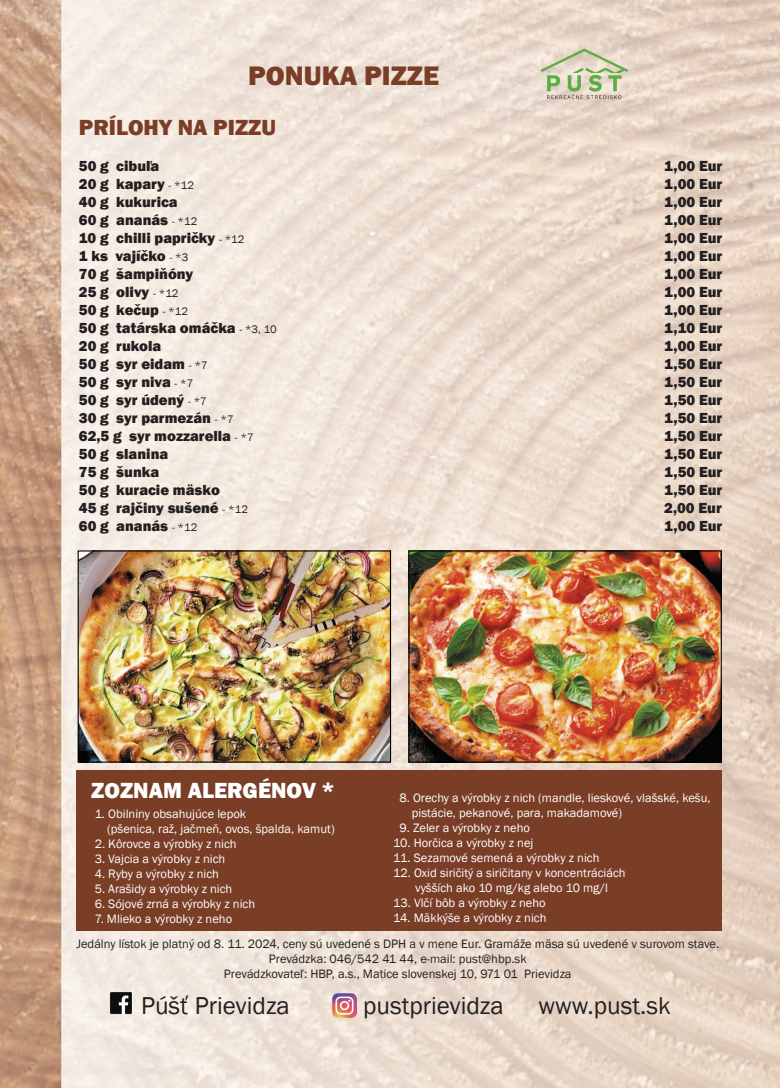
<style>
.page{position:relative;width:780px;height:1088px;background:#fff}
.page>*{position:absolute;margin:0;border:0;box-sizing:border-box;transform-origin:0 0}
.t1{font:800 27.5px "Franklin Gothic";color:#7a3e27}
.t2{font:25.12px "Franklin Gothic";color:#231f20}
.t3{font:800 22.5px "Franklin Gothic";color:#fff}
.t4{font:800 22.5px "Franklin Gothic";color:#7a3e27}
.t5{font:800 15px "Franklin Gothic";color:#231f20}
.t6{font:12.5px/15px "Franklin Gothic";color:#fff}
.t7{font:12.5px/15px "Franklin Gothic";color:#231f20;text-align:center}
.s1{font-weight:400;font-size:11.25px}
</style>
<div class="page">
<img style="left:0;top:0;width:780px;height:1088px">
<div style="left:76px;top:771px;width:646px;height:160px;background:#7a3e27"></div>
<img style="left:106px;top:987px;width:33px;height:32px">
<img style="left:332px;top:993px;width:25px;height:25px">
<img style="left:80px;top:552px;width:309px;height:208px">
<div style="left:78px;top:550px;width:313px;height:212px;border:1px solid #000"></div>
<img style="left:410px;top:552px;width:309px;height:208px">
<div style="left:408px;top:550px;width:313px;height:212px;border:1px solid #000"></div>
<img style="left:538px;top:49px;width:89px;height:50px">
<h1 class="t1" style="left:248px;top:58px;width:192px">PONUKA PIZZE</h1>
<h3 class="t4" style="left:79px;top:113px;width:199px">PRÍLOHY NA PIZZU</h3>
<p class="t5" style="left:79px;top:156px;width:82px">50 g cibuľa</p>
<p class="t5" style="left:664px;top:156px;width:60px">1,00 Eur</p>
<p class="t5" style="left:79px;top:174px;width:117px">20 g kapary <span class="s1">- *12</span></p>
<p class="t5" style="left:664px;top:174px;width:60px">1,00 Eur</p>
<p class="t5" style="left:79px;top:192px;width:100px">40 g kukurica</p>
<p class="t5" style="left:664px;top:192px;width:60px">1,00 Eur</p>
<p class="t5" style="left:79px;top:210px;width:120px">60 g ananás <span class="s1">- *12</span></p>
<p class="t5" style="left:664px;top:210px;width:60px">1,00 Eur</p>
<p class="t5" style="left:79px;top:228px;width:167px">10 g chilli papričky <span class="s1">- *12</span></p>
<p class="t5" style="left:664px;top:228px;width:60px">1,00 Eur</p>
<p class="t5" style="left:79px;top:246px;width:111px">1 ks vajíčko <span class="s1">- *3</span></p>
<p class="t5" style="left:664px;top:246px;width:60px">1,00 Eur</p>
<p class="t5" style="left:79px;top:264px;width:116px">70 g šampiňóny</p>
<p class="t5" style="left:664px;top:264px;width:60px">1,00 Eur</p>
<p class="t5" style="left:79px;top:282px;width:101px">25 g olivy <span class="s1">- *12</span></p>
<p class="t5" style="left:664px;top:282px;width:60px">1,00 Eur</p>
<p class="t5" style="left:79px;top:300px;width:111px">50 g kečup <span class="s1">- *12</span></p>
<p class="t5" style="left:664px;top:300px;width:60px">1,00 Eur</p>
<p class="t5" style="left:79px;top:318px;width:199px">50 g tatárska omáčka <span class="s1">- *3, 10</span></p>
<p class="t5" style="left:664px;top:318px;width:60px">1,10 Eur</p>
<p class="t5" style="left:79px;top:336px;width:84px">20 g rukola</p>
<p class="t5" style="left:664px;top:336px;width:60px">1,00 Eur</p>
<p class="t5" style="left:79px;top:354px;width:130px">50 g syr eidam <span class="s1">- *7</span></p>
<p class="t5" style="left:664px;top:354px;width:60px">1,50 Eur</p>
<p class="t5" style="left:79px;top:372px;width:116px">50 g syr niva <span class="s1">- *7</span></p>
<p class="t5" style="left:664px;top:372px;width:60px">1,50 Eur</p>
<p class="t5" style="left:79px;top:390px;width:129px">50 g syr údený <span class="s1">- *7</span></p>
<p class="t5" style="left:664px;top:390px;width:60px">1,50 Eur</p>
<p class="t5" style="left:79px;top:408px;width:156px">30 g syr parmezán <span class="s1">- *7</span></p>
<p class="t5" style="left:664px;top:408px;width:60px">1,50 Eur</p>
<p class="t5" style="left:79px;top:426px;width:176px">62,5 g syr mozzarella <span class="s1">- *7</span></p>
<p class="t5" style="left:664px;top:426px;width:60px">1,50 Eur</p>
<p class="t5" style="left:79px;top:444px;width:91px">50 g slanina</p>
<p class="t5" style="left:664px;top:444px;width:60px">1,50 Eur</p>
<p class="t5" style="left:79px;top:462px;width:82px">75 g šunka</p>
<p class="t5" style="left:664px;top:462px;width:60px">1,50 Eur</p>
<p class="t5" style="left:79px;top:480px;width:142px">50 g kuracie mäsko</p>
<p class="t5" style="left:664px;top:480px;width:60px">1,50 Eur</p>
<p class="t5" style="left:79px;top:498px;width:170px">45 g rajčiny sušené <span class="s1">- *12</span></p>
<p class="t5" style="left:664px;top:498px;width:59px">2,00 Eur</p>
<p class="t5" style="left:79px;top:516px;width:120px">60 g ananás <span class="s1">- *12</span></p>
<p class="t5" style="left:664px;top:516px;width:60px">1,00 Eur</p>
<h3 class="t3" style="left:91px;top:776px;width:245px">ZOZNAM ALERGÉNOV *</h3>
<p class="t6" style="left:107px;top:806px;width:229px;text-indent:-12px">1. Obilniny obsahujúce lepok<br>(pšenica, raž, jačmeň, ovos, špalda, kamut)</p>
<p class="t6" style="left:95px;top:836px;width:143px">2. Kôrovce a výrobky z nich</p>
<p class="t6" style="left:95px;top:851px;width:132px">3. Vajcia a výrobky z nich</p>
<p class="t6" style="left:95px;top:866px;width:126px">4. Ryby a výrobky z nich</p>
<p class="t6" style="left:95px;top:881px;width:139px">5. Arašidy a výrobky z nich</p>
<p class="t6" style="left:95px;top:896px;width:162px">6. Sójové zrná a výrobky z nich</p>
<p class="t6" style="left:95px;top:911px;width:139px">7. Mlieko a výrobky z neho</p>
<p class="t6" style="left:412px;top:790px;width:300px;text-indent:-12px">8. Orechy a výrobky z nich (mandle, lieskové, vlašské, kešu, pistácie, pekanové, para, makadamové)</p>
<p class="t6" style="left:399px;top:820px;width:132px">9. Zeler a výrobky z neho</p>
<p class="t6" style="left:393px;top:835px;width:142px">10. Horčica a výrobky z nej</p>
<p class="t6" style="left:393px;top:850px;width:208px">11. Sezamové semená a výrobky z nich</p>
<p class="t6" style="left:393px;top:865px;width:234px;text-align:center">12. Oxid siričitý a siričitany v koncentráciách vyšších ako 10 mg/kg alebo 10 mg/l</p>
<p class="t6" style="left:393px;top:895px;width:154px">13. Vlčí bôb a výrobky z neho</p>
<p class="t6" style="left:393px;top:910px;width:155px">14. Mäkkýše a výrobky z nich</p>
<p class="t7" style="left:76px;top:936px;width:644px">Jedálny lístok je platný od 8. 11. 2024, ceny sú uvedené s DPH a v mene Eur. Gramáže mäsa sú uvedené v surovom stave.<br>Prevádzka: 046/542 41 44, e-mail: pust@hbp.sk<br>Prevádzkovateľ: HBP, a.s., Matice slovenskej 10, 971 01 Prievidza</p>
<h2 class="t2" style="left:141px;top:990px;width:150px">Púšť Prievidza</h2>
<h2 class="t2" style="left:363px;top:990px;width:142px">pustprievidza</h2>
<h2 class="t2" style="left:538px;top:990px;width:134px">www.pust.sk</h2>
</div>
